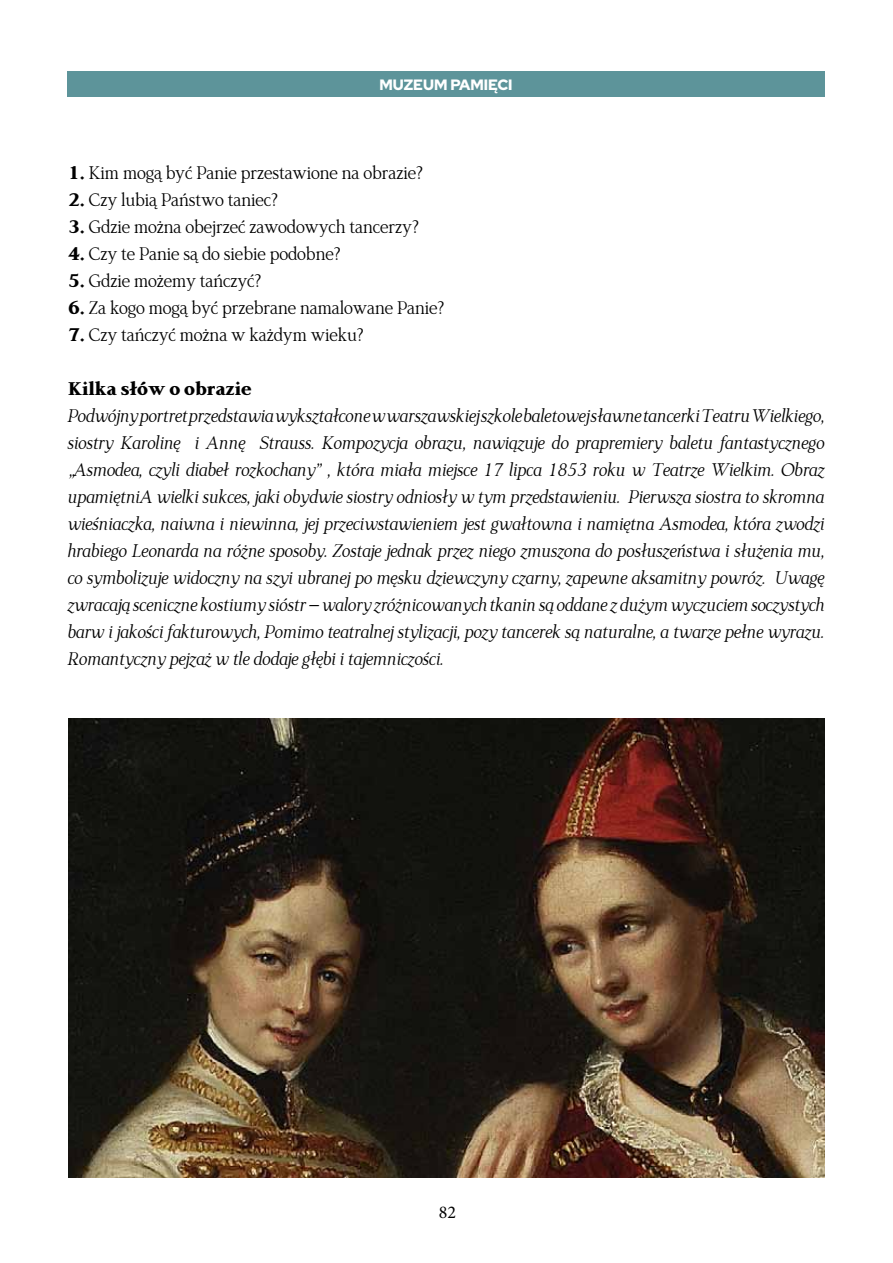
<style>
.page{position:relative;width:893px;height:1263px;background:#fff}
.page>*{position:absolute;margin:0;border:0;box-sizing:border-box;transform-origin:0 0}
.t1{font:italic 19.5px/27px "LT Remark";color:#000;text-align:justify}
.t2{font:19.5px "LT Remark";color:#000}
.t3{font:900 19.5px "LT Remark";color:#000}
.t4{font:18px "Minion Pro";color:#000}
.t5{font:900 15px "Red Hat Display";color:#fff}
.s1{font-weight:900}
</style>
<div class="page">
<div style="left:67px;top:71px;width:758px;height:25px;background:#5d949a"></div>
<img style="left:68px;top:719px;width:757px;height:459px">
<p class="t5" style="left:379px;top:75px;width:135px">MUZEUM PAMIĘCI</p>
<p class="t2" style="left:68px;top:161px;width:356px"><span class="s1">1.</span> Kim mogą być Panie przestawione na obrazie?</p>
<p class="t2" style="left:68px;top:188px;width:211px"><span class="s1">2.</span> Czy lubią Państwo taniec?</p>
<p class="t2" style="left:68px;top:215px;width:352px"><span class="s1">3.</span> Gdzie można obejrzeć zawodowych tancerzy?</p>
<p class="t2" style="left:68px;top:242px;width:274px"><span class="s1">4.</span> Czy te Panie są do siebie podobne?</p>
<p class="t2" style="left:68px;top:269px;width:195px"><span class="s1">5.</span> Gdzie możemy tańczyć?</p>
<p class="t2" style="left:68px;top:296px;width:378px"><span class="s1">6.</span> Za kogo mogą być przebrane namalowane Panie?</p>
<p class="t2" style="left:68px;top:323px;width:297px"><span class="s1">7.</span> Czy tańczyć można w każdym wieku?</p>
<p class="t3" style="left:68px;top:376px;width:185px">Kilka słów o obrazie</p>
<p class="t1" style="left:68px;top:402px;width:758px">Podwójny portret przedstawia wykształcone w warszawskiej szkole baletowej sławne tancerki Teatru Wielkiego, siostry Karolinę i Annę Strauss. Kompozycja obrazu, nawiązuje do prapremiery baletu fantastycznego „Asmodea, czyli diabeł rozkochany” , która miała miejsce 17 lipca 1853 roku w Teatrze Wielkim. Obraz upamiętniA wielki sukces, jaki obydwie siostry odniosły w tym przedstawieniu. Pierwsza siostra to skromna wieśniaczka, naiwna i niewinna, jej przeciwstawieniem jest gwałtowna i namiętna Asmodea, która zwodzi hrabiego Leonarda na różne sposoby. Zostaje jednak przez niego zmuszona do posłuszeństwa i służenia mu, co symbolizuje widoczny na szyi ubranej po męsku dziewczyny czarny, zapewne aksamitny powróz. Uwagę zwracają sceniczne kostiumy sióstr – walory zróżnicowanych tkanin są oddane z dużym wyczuciem soczystych barw i jakości fakturowych, Pomimo teatralnej stylizacji, pozy tancerek są naturalne, a twarze pełne wyrazu.<br>Romantyczny pejzaż w tle dodaje głębi i tajemniczości.</p>
<p class="t4" style="left:439px;top:1200px;width:19px">82</p>
</div>
